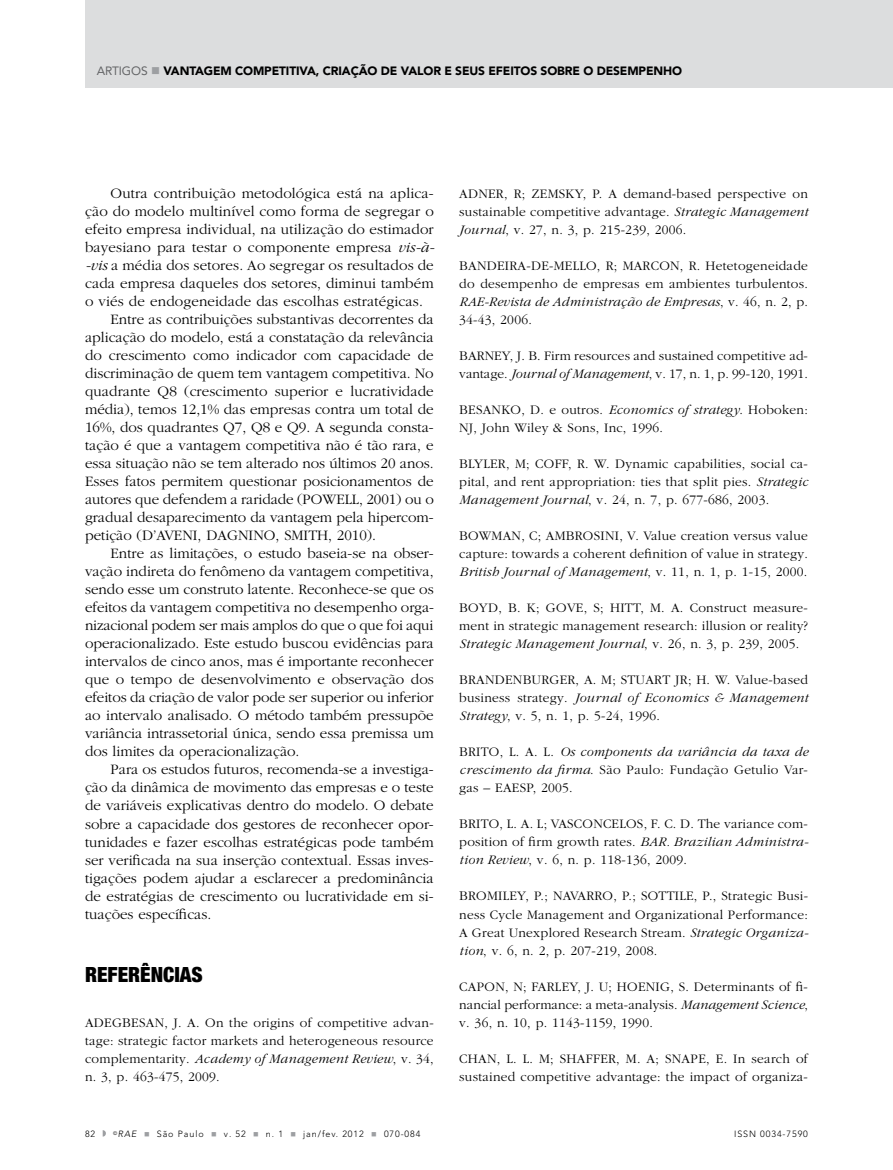
<style>
.page{position:relative;width:893px;height:1170px;background:#fff}
.page>*{position:absolute;margin:0;border:0;box-sizing:border-box;transform-origin:0 0}
.t1{font:900 condensed 21px "Helvetica Neue LT Std";color:#000}
.t2{font:300 15px "Garamond";color:#000}
.t3{font:300 13.5px/18px "Garamond";letter-spacing:.02em;color:#000;text-align:justify}
.t4{font:900 12px "Avenir LT Std";letter-spacing:-.01em;color:#000}
.t5{font:300 9px "Avenir LT Std";letter-spacing:.1em;color:#000}
.s1{font-weight:400;color:#636466}
.s2{color:#9d9fa2}
.s3{font-style:italic}
</style>
<div class="page">
<div style="left:85px;top:0;width:808px;height:87px;background:#dcddde"></div>
<svg style="left:103px;top:1130px;width:3px;height:6px"></svg>
<p class="t4" style="left:97px;top:64px;width:587px"><span class="s1">ARTIGOS</span> <span class="s2">■</span> VANTAGEM COMPETITIVA, CRIAÇÃO DE VALOR E SEUS EFEITOS SOBRE O DESEMPENHO</p>
<p class="t2" style="left:111px;top:185px;width:325px">Outra contribuição metodológica está na aplica-</p>
<p class="t2" style="left:85px;top:203px;width:350px">ção do modelo multinível como forma de segregar o</p>
<p class="t2" style="left:85px;top:221px;width:350px">efeito empresa individual, na utilização do estimador</p>
<p class="t2" style="left:85px;top:239px;width:350px">bayesiano para testar o componente empresa <span class="s3">vis-à-</span></p>
<p class="t2" style="left:85px;top:257px;width:350px"><span class="s3">-vis</span> a média dos setores. Ao segregar os resultados de</p>
<p class="t2" style="left:85px;top:275px;width:350px">cada empresa daqueles dos setores, diminui também</p>
<p class="t2" style="left:85px;top:293px;width:339px">o viés de endogeneidade das escolhas estratégicas.</p>
<p class="t2" style="left:111px;top:311px;width:325px">Entre as contribuições substantivas decorrentes da</p>
<p class="t2" style="left:85px;top:329px;width:350px">aplicação do modelo, está a constatação da relevância</p>
<p class="t2" style="left:85px;top:347px;width:350px">do crescimento como indicador com capacidade de</p>
<p class="t2" style="left:85px;top:365px;width:350px">discriminação de quem tem vantagem competitiva. No</p>
<p class="t2" style="left:85px;top:383px;width:350px">quadrante Q8 (crescimento superior e lucratividade</p>
<p class="t2" style="left:85px;top:401px;width:350px">média), temos 12,1% das empresas contra um total de</p>
<p class="t2" style="left:85px;top:419px;width:350px">16%, dos quadrantes Q7, Q8 e Q9. A segunda consta-</p>
<p class="t2" style="left:85px;top:437px;width:350px">tação é que a vantagem competitiva não é tão rara, e</p>
<p class="t2" style="left:85px;top:455px;width:350px">essa situação não se tem alterado nos últimos 20 anos.</p>
<p class="t2" style="left:85px;top:473px;width:350px">Esses fatos permitem questionar posicionamentos de</p>
<p class="t2" style="left:85px;top:491px;width:350px">autores que defendem a raridade (POWELL, 2001) ou o</p>
<p class="t2" style="left:85px;top:509px;width:350px">gradual desaparecimento da vantagem pela hipercom-</p>
<p class="t2" style="left:85px;top:527px;width:293px">petição (D’AVENI, DAGNINO, SMITH, 2010).</p>
<p class="t2" style="left:111px;top:545px;width:325px">Entre as limitações, o estudo baseia-se na obser-</p>
<p class="t2" style="left:85px;top:563px;width:350px">vação indireta do fenômeno da vantagem competitiva,</p>
<p class="t2" style="left:85px;top:581px;width:350px">sendo esse um construto latente. Reconhece-se que os</p>
<p class="t2" style="left:85px;top:599px;width:350px">efeitos da vantagem competitiva no desempenho orga-</p>
<p class="t2" style="left:85px;top:617px;width:350px">nizacional podem ser mais amplos do que o que foi aqui</p>
<p class="t2" style="left:85px;top:635px;width:350px">operacionalizado. Este estudo buscou evidências para</p>
<p class="t2" style="left:85px;top:653px;width:350px">intervalos de cinco anos, mas é importante reconhecer</p>
<p class="t2" style="left:85px;top:671px;width:350px">que o tempo de desenvolvimento e observação dos</p>
<p class="t2" style="left:85px;top:689px;width:350px">efeitos da criação de valor pode ser superior ou inferior</p>
<p class="t2" style="left:85px;top:707px;width:350px">ao intervalo analisado. O método também pressupõe</p>
<p class="t2" style="left:85px;top:725px;width:350px">variância intrassetorial única, sendo essa premissa um</p>
<p class="t2" style="left:85px;top:743px;width:216px">dos limites da operacionalização.</p>
<p class="t2" style="left:111px;top:761px;width:325px">Para os estudos futuros, recomenda-se a investiga-</p>
<p class="t2" style="left:85px;top:779px;width:350px">ção da dinâmica de movimento das empresas e o teste</p>
<p class="t2" style="left:85px;top:797px;width:350px">de variáveis explicativas dentro do modelo. O debate</p>
<p class="t2" style="left:85px;top:815px;width:350px">sobre a capacidade dos gestores de reconhecer opor-</p>
<p class="t2" style="left:85px;top:833px;width:350px">tunidades e fazer escolhas estratégicas pode também</p>
<p class="t2" style="left:85px;top:851px;width:350px">ser verificada na sua inserção contextual. Essas inves-</p>
<p class="t2" style="left:85px;top:869px;width:350px">tigações podem ajudar a esclarecer a predominância</p>
<p class="t2" style="left:85px;top:887px;width:350px">de estratégias de crescimento ou lucratividade em si-</p>
<p class="t2" style="left:85px;top:905px;width:128px">tuações específicas.</p>
<h1 class="t1" style="left:85px;top:961px;width:119px">REFERÊNCIAS</h1>
<p class="t3" style="left:85px;top:1013px;width:350px">ADEGBESAN, J. A. On the origins of competitive advan&shy;tage: strategic factor markets and heterogeneous resource complementarity. <span class="s3">Academy of Management Review</span>, v. 34, n. 3, p. 463-475, 2009.</p>
<p class="t3" style="left:459px;top:185px;width:350px">ADNER, R; ZEMSKY, P. A demand-based perspective on sustainable competitive advantage. <span class="s3">Strategic Management Journal</span>, v. 27, n. 3, p. 215-239, 2006.</p>
<p class="t3" style="left:459px;top:257px;width:350px">BANDEIRA-DE-MELLO, R; MARCON, R. Hetetogeneidade do desempenho de empresas em ambientes turbulentos.<br><span class="s3">RAE-Revista de Administração de Empresas</span>, v. 46, n. 2, p.<br>34-43, 2006.</p>
<p class="t3" style="left:459px;top:347px;width:350px">BARNEY, J. B. Firm resources and sustained competitive ad&shy;vantage. <span class="s3">Journal of Management</span>, v. 17, n. 1, p. 99-120, 1991.</p>
<p class="t3" style="left:459px;top:401px;width:350px">BESANKO, D. e outros. <span class="s3">Economics of strategy</span>. Hoboken:<br>NJ, John Wiley &amp; Sons, Inc, 1996.</p>
<p class="t3" style="left:459px;top:455px;width:350px">BLYLER, M; COFF, R. W. Dynamic capabilities, social ca&shy;pital, and rent appropriation: ties that split pies. <span class="s3">Strategic Management Journal</span>, v. 24, n. 7, p. 677-686, 2003.</p>
<p class="t3" style="left:459px;top:527px;width:350px">BOWMAN, C; AMBROSINI, V. Value creation versus value capture: towards a coherent definition of value in strategy.<br><span class="s3">British Journal of Management</span>, v. 11, n. 1, p. 1-15, 2000.</p>
<p class="t3" style="left:459px;top:599px;width:350px">BOYD, B. K; GOVE, S; HITT, M. A. Construct measure&shy;ment in strategic management research: illusion or reality?<br><span class="s3">Strategic Management Journal</span>, v. 26, n. 3, p. 239, 2005.</p>
<p class="t3" style="left:459px;top:671px;width:350px">BRANDENBURGER, A. M; STUART JR; H. W. Value-based business strategy. <span class="s3">Journal of Economics &amp; Management Strategy</span>, v. 5, n. 1, p. 5-24, 1996.</p>
<p class="t3" style="left:459px;top:743px;width:350px">BRITO, L. A. L. <span class="s3">Os components da variância da taxa de crescimento da firma</span>. São Paulo: Fundação Getulio Var&shy;gas – EAESP, 2005.</p>
<p class="t3" style="left:459px;top:815px;width:351px">BRITO, L. A. L; VASCONCELOS, F. C. D. The variance com&shy;position of firm growth rates. <span class="s3">BAR. Brazilian Administra&shy;tion Review</span>, v. 6, n. p. 118-136, 2009.</p>
<p class="t3" style="left:459px;top:887px;width:351px">BROMILEY, P.; NAVARRO, P.; SOTTILE, P., Strategic Busi&shy;ness Cycle Management and Organizational Performance:<br>A Great Unexplored Research Stream. <span class="s3">Strategic Organiza&shy;tion</span>, v. 6, n. 2, p. 207-219, 2008.</p>
<p class="t3" style="left:459px;top:977px;width:350px">CAPON, N; FARLEY, J. U; HOENIG, S. Determinants of fi&shy;nancial performance: a meta-analysis. <span class="s3">Management Science</span>, v. 36, n. 10, p. 1143-1159, 1990.</p>
<p class="t3" style="left:459px;top:1049px;width:350px">CHAN, L. L. M; SHAFFER, M. A; SNAPE, E. In search of sustained competitive advantage: the impact of organiza-</p>
<p class="t5" style="left:85px;top:1128px;width:12px">82</p>
<p class="t5" style="left:113px;top:1128px;width:309px"><sup>©</sup><span class="s3">RAE</span> <span class="s2">■</span> São Paulo <span class="s2">■</span> v. 52 <span class="s2">■</span> n. 1 <span class="s2">■</span> jan/fev. 2012 <span class="s2">■</span> 070-084</p>
<p class="t5" style="left:734px;top:1128px;width:75px">ISSN 0034-7590</p>
</div>
